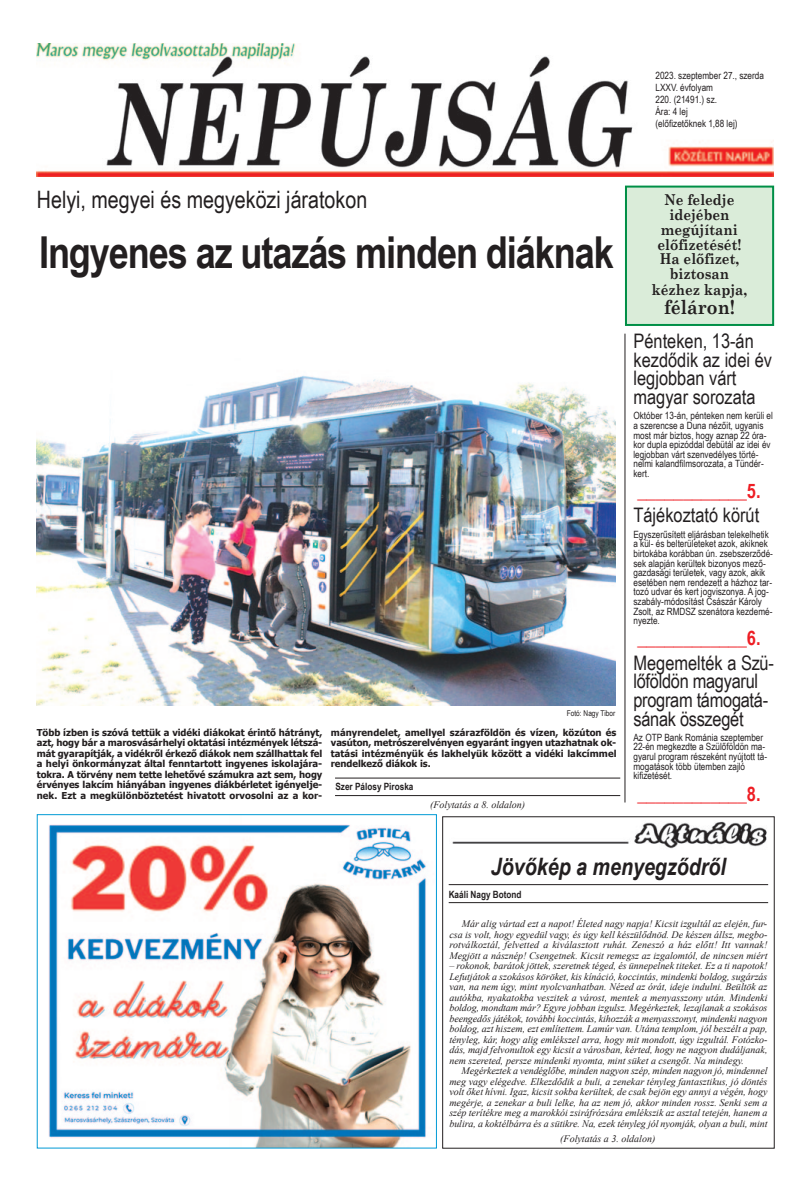
<style>
.page{position:relative;width:811px;height:1191px;background:#fff}
.page>*{position:absolute;margin:0;border:0;box-sizing:border-box;transform-origin:0 0}
.t1{font:700 44px "Arial Narrow";letter-spacing:-.025em;color:#231f20}
.t2{font:24px "Arial Narrow";color:#231f20}
.t3{font:italic 700 24px "Arial Narrow";color:#231f20}
.t4{font:20px/18.6px "Arial Narrow";color:#231f20}
.t5{font:700 20px "Arial Narrow";color:#ee1d23}
.t6{font:700 19.5px "Century Schoolbook";color:#231f20;scale:.9 1}
.t7{font:700 15px "Century Schoolbook";color:#231f20;scale:.9 1}
.t8{font:italic 10px/10.5px "Times New Roman";color:#231f20;text-align:justify}
.t9{font:10px/9.6px "Arial Narrow";color:#231f20}
.t10{font:700 10px "Arial Narrow";color:#231f20}
.t11{font:700 9.5px/10.5px "Tahoma";letter-spacing:.005em;color:#231f20;text-align:justify}
.t12{font:8px "Arial Narrow";color:#231f20}
</style>
<div class="page">
<div style="left:442px;top:816px;width:332px;height:332px;border:1px solid #231f20"></div>
<img style="left:37px;top:44px;width:737px;height:133px">
<hr style="left:449px;top:902px;width:319px;height:1px;background:#231f20">
<hr style="left:449px;top:884px;width:319px;height:1px;background:#231f20">
<div style="left:627px;top:188px;width:145px;height:136px;background:#daecd9"></div>
<div style="left:625px;top:186px;width:149px;height:140px;border:2px solid #008f46"></div>
<img style="left:452px;top:821px;width:315px;height:28px">
<hr style="left:625px;top:334px;width:1px;height:468px;background:#231f20">
<img style="left:37px;top:375px;width:578px;height:330px">
<img style="left:48px;top:824px;width:379px;height:322px">
<div style="left:37px;top:814px;width:400px;height:334px;border:1px solid #009ad5"></div>
<hr style="left:335px;top:795px;width:285px;height:1px;background:#231f20">
<hr style="left:335px;top:778px;width:285px;height:1px;background:#231f20">
<p class="t9" style="left:655px;top:70px;width:110px">2023. szeptember 27., szerda</p>
<p class="t9" style="left:655px;top:82px;width:59px">LXXV. évfolyam</p>
<p class="t9" style="left:655px;top:94px;width:63px">220. (21491.) sz.</p>
<p class="t9" style="left:655px;top:106px;width:34px">Ára: 4 lej</p>
<p class="t9" style="left:655px;top:118px;width:84px">(előfizetőknek 1,88 lej)</p>
<p class="t2" style="left:37px;top:185px;width:332px">Helyi, megyei és megyeközi járatokon</p>
<p class="t1" style="left:39px;top:227px;width:576px">Ingyenes az utazás minden diáknak</p>
<p class="t12" style="left:567px;top:708px;width:50px">Fotó: Nagy Tibor</p>
<p class="t11" style="left:37px;top:727px;width:287px">Több ízben is szóvá tettük a vidéki diákokat érintő hátrányt, azt, hogy bár a marosvásárhelyi oktatási intézmények létszá&shy;mát gyarapítják, a vidékről érkező diákok nem szállhattak fel a helyi önkormányzat által fenntartott ingyenes iskolajára&shy;tokra. A törvény nem tette lehetővé számukra azt sem, hogy érvényes lakcím hiányában ingyenes diákbérletet igényelje&shy;nek. Ezt a megkülönböztetést hivatott orvosolni az a kor-</p>
<p class="t11" style="left:331px;top:727px;width:287px">mányrendelet, amellyel szárazföldön és vízen, közúton és vasúton, metrószerelvényen egyaránt ingyen utazhatnak ok&shy;tatási intézményük és lakhelyük között a vidéki lakcímmel rendelkező diákok is.</p>
<p class="t10" style="left:335px;top:780px;width:79px">Szer Pálosy Piroska</p>
<p class="t8" style="left:430px;top:799px;width:96px">(Folytatás a 8. oldalon)</p>
<p class="t7" style="left:664px;top:191px;width:79px">Ne feledje</p>
<p class="t7" style="left:669px;top:205px;width:68px">idejében</p>
<p class="t7" style="left:661px;top:220px;width:86px">megújítani</p>
<p class="t7" style="left:657px;top:235px;width:95px">előfizetését!</p>
<p class="t7" style="left:660px;top:250px;width:90px">Ha előfizet,</p>
<p class="t7" style="left:670px;top:264px;width:67px">biztosan</p>
<p class="t7" style="left:652px;top:280px;width:107px">kézhez kapja,</p>
<p class="t6" style="left:664px;top:295px;width:80px">féláron!</p>
<p class="t4" style="left:633px;top:332px;width:140px">Pénteken, 13-án kezdődik az idei év legjobban várt magyar sorozata</p>
<p class="t9" style="left:633px;top:411px;width:141px">Október 13-án, pénteken nem kerüli el a szerencse a Duna nézőit, ugyanis most már biztos, hogy aznap 22 óra&shy;kor dupla epizóddal debütál az idei év legjobban várt szenvedélyes törté&shy;nelmi kalandfilmsorozata, a Tündér&shy;kert.</p>
<p class="t5" style="left:637px;top:479px;width:125px">____________5.</p>
<p class="t4" style="left:633px;top:506px;width:127px">Tájékoztató körút</p>
<p class="t9" style="left:633px;top:529px;width:141px">Egyszerűsített eljárásban telekelhetik a kül- és belterületeket azok, akiknek birtokába korábban ún. zsebszerződé&shy;sek alapján kerültek bizonyos mező&shy;gazdasági területek, vagy azok, akik esetében nem rendezett a házhoz tar&shy;tozó udvar és kert jogviszonya. A jog&shy;szabály-módosítást Császár Károly Zsolt, az RMDSZ szenátora kezdemé&shy;nyezte.</p>
<p class="t5" style="left:637px;top:627px;width:125px">____________6.</p>
<p class="t4" style="left:633px;top:653px;width:142px">Megemelték a Szü&shy;lőföldön magyarul program támogatá&shy;sának összegét</p>
<p class="t9" style="left:633px;top:732px;width:135px">Az OTP Bank Románia szeptember<br>22-én megkezdte a Szülőföldön ma&shy;gyarul program részeként nyújtott tá&shy;mogatások több ütemben zajló kifizetését.</p>
<p class="t5" style="left:637px;top:782px;width:125px">____________8.</p>
<p class="t3" style="left:491px;top:852px;width:237px">Jövőkép a menyegződről</p>
<p class="t8" style="left:449px;top:918px;width:319px;text-indent:12px">Már alig vártad ezt a napot! Életed nagy napja! Kicsit izgultál az elején, fur&shy;csa is volt, hogy egyedül vagy, és úgy kell készülődnöd. De készen állsz, megbo&shy;rotválkoztál, felvetted a kiválasztott ruhát. Zeneszó a ház előtt! Itt vannak!<br>Megjött a násznép! Csengetnek. Kicsit remegsz az izgalomtól, de nincsen miért</p>
<p class="t8" style="left:449px;top:960px;width:320px">– rokonok, barátok jöttek, szeretnek téged, és ünnepelnek titeket. Ez a ti napotok!<br>Lefutjátok a szokásos köröket, kis kínáció, koccintás, mindenki boldog, sugárzás van, na nem úgy, mint nyolcvanhatban. Nézed az órát, ideje indulni. Beültök az autókba, nyakatokba veszitek a várost, mentek a menyasszony után. Mindenki boldog, mondtam már? Egyre jobban izgulsz. Megérkeztek, lezajlanak a szokásos beengedős játékok, további koccintás, kihozzák a menyasszonyt, mindenki nagyon boldog, azt hiszem, ezt említettem. Lamúr van. Utána templom, jól beszélt a pap, tényleg, kár, hogy alig emlékszel arra, hogy mit mondott, úgy izgultál. Fotózko&shy;dás, majd felvonultok egy kicsit a városban, kérted, hogy ne nagyon dudáljanak, nem szereted, persze mindenki nyomta, mint süket a csengőt. Na mindegy.</p>
<p class="t8" style="left:449px;top:1065px;width:320px;text-indent:12px">Megérkeztek a vendéglőbe, minden nagyon szép, minden nagyon jó, mindennel meg vagy elégedve. Elkezdődik a buli, a zenekar tényleg fantasztikus, jó döntés volt őket hívni. Igaz, kicsit sokba kerültek, de csak bejön egy annyi a végén, hogy megérje, a zenekar a buli lelke, ha az nem jó, akkor minden rossz. Senki sem a szép terítékre meg a marokkói zsiráfrózsára emlékszik az asztal tetején, hanem a bulira, a koktélbárra és a sütikre. Na, ezek tényleg jól nyomják, olyan a buli, mint</p>
<p class="t8" style="left:560px;top:1133px;width:96px">(Folytatás a 3. oldalon)</p>
<p class="t10" style="left:449px;top:888px;width:74px">Kaáli Nagy Botond</p>
</div>
